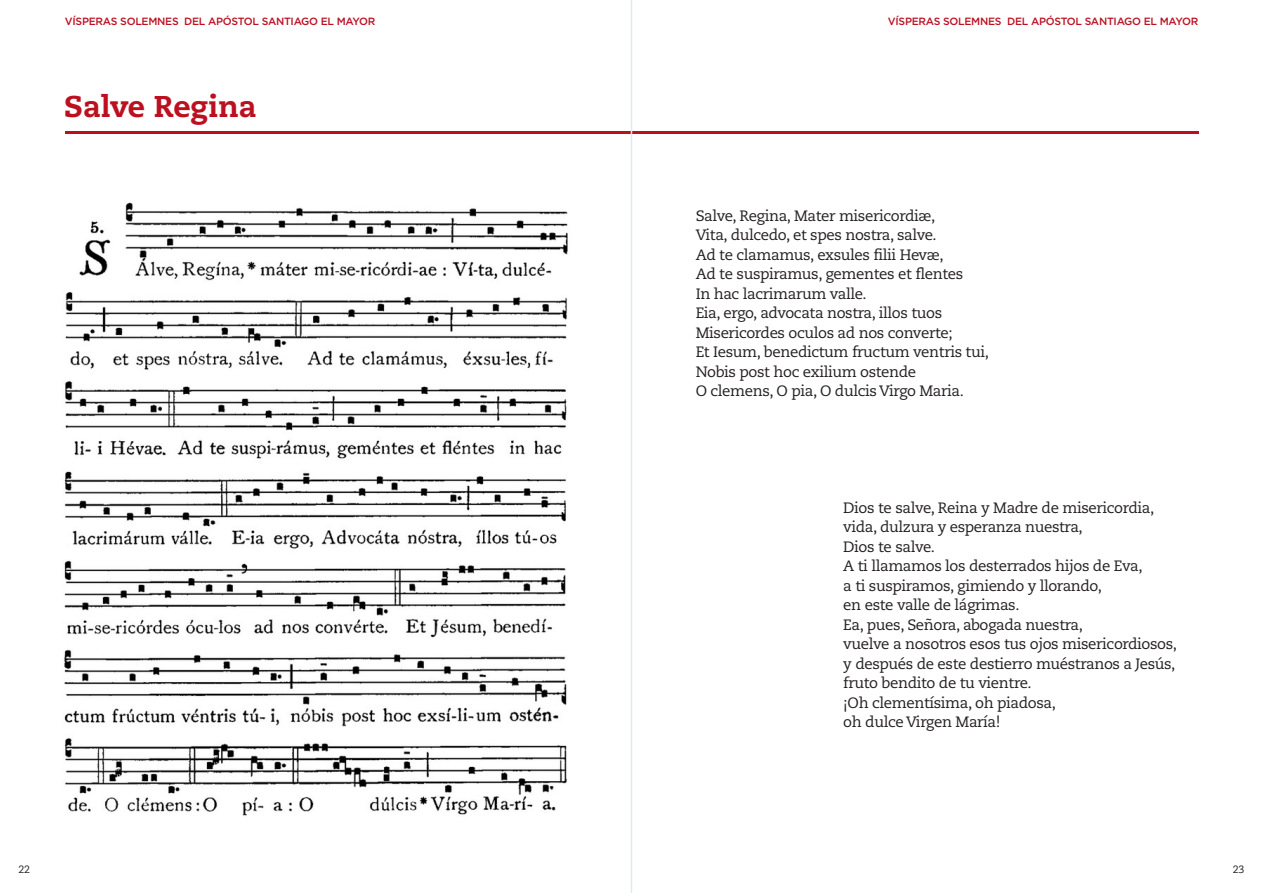
<style>
.page{position:relative;width:1263px;height:893px;background:#fff}
.page>*{position:absolute;margin:0;border:0;box-sizing:border-box;transform-origin:0 0}
.t1{font:800 30px "Caecilia";color:#bc1021}
.t2{font:15px/19.5px "Caecilia";letter-spacing:-.025em;color:#231f20}
.t3{font:10.65px "Caecilia";color:#231f20}
.t4{font:500 10.5px "Gotham";letter-spacing:-.025em;color:#bc1021}
</style>
<div class="page">
<img style="left:64px;top:202px;width:504px;height:614px">
<hr style="left:65px;top:131px;width:1134px;height:3px;background:#bc1021">
<hr style="left:631px;top:0;width:1px;height:893px;background:#e6e7e9">
<p class="t4" style="left:65px;top:15px;width:312px">VÍSPERAS SOLEMNES DEL APÓSTOL SANTIAGO EL MAYOR</p>
<h1 class="t1" style="left:64px;top:87px;width:194px">Salve Regina</h1>
<p class="t3" style="left:19px;top:863px;width:13px">22</p>
<p class="t4" style="left:888px;top:15px;width:312px">VÍSPERAS SOLEMNES DEL APÓSTOL SANTIAGO EL MAYOR</p>
<p class="t2" style="left:696px;top:206px;width:295px">Salve, Regina, Mater misericordiæ,<br>Vita, dulcedo, et spes nostra, salve.<br>Ad te clamamus, exsules filii Hevæ,<br>Ad te suspiramus, gementes et flentes<br>In hac lacrimarum valle.<br>Eia, ergo, advocata nostra, illos tuos Misericordes oculos ad nos converte;<br>Et Iesum, benedictum fructum ventris tui, Nobis post hoc exilium ostende<br>O clemens, O pia, O dulcis Virgo Maria.</p>
<p class="t2" style="left:843px;top:498px;width:335px">Dios te salve, Reina y Madre de misericordia, vida, dulzura y esperanza nuestra,<br>Dios te salve.<br>A ti llamamos los desterrados hijos de Eva,<br>a ti suspiramos, gimiendo y llorando,<br>en este valle de lágrimas.<br>Ea, pues, Señora, abogada nuestra,<br>vuelve a nosotros esos tus ojos misericordiosos, y después de este destierro muéstranos a Jesús, fruto bendito de tu vientre.<br>¡Oh clementísima, oh piadosa,<br>oh dulce Virgen María!</p>
<p class="t3" style="left:1233px;top:863px;width:13px">23</p>
</div>
